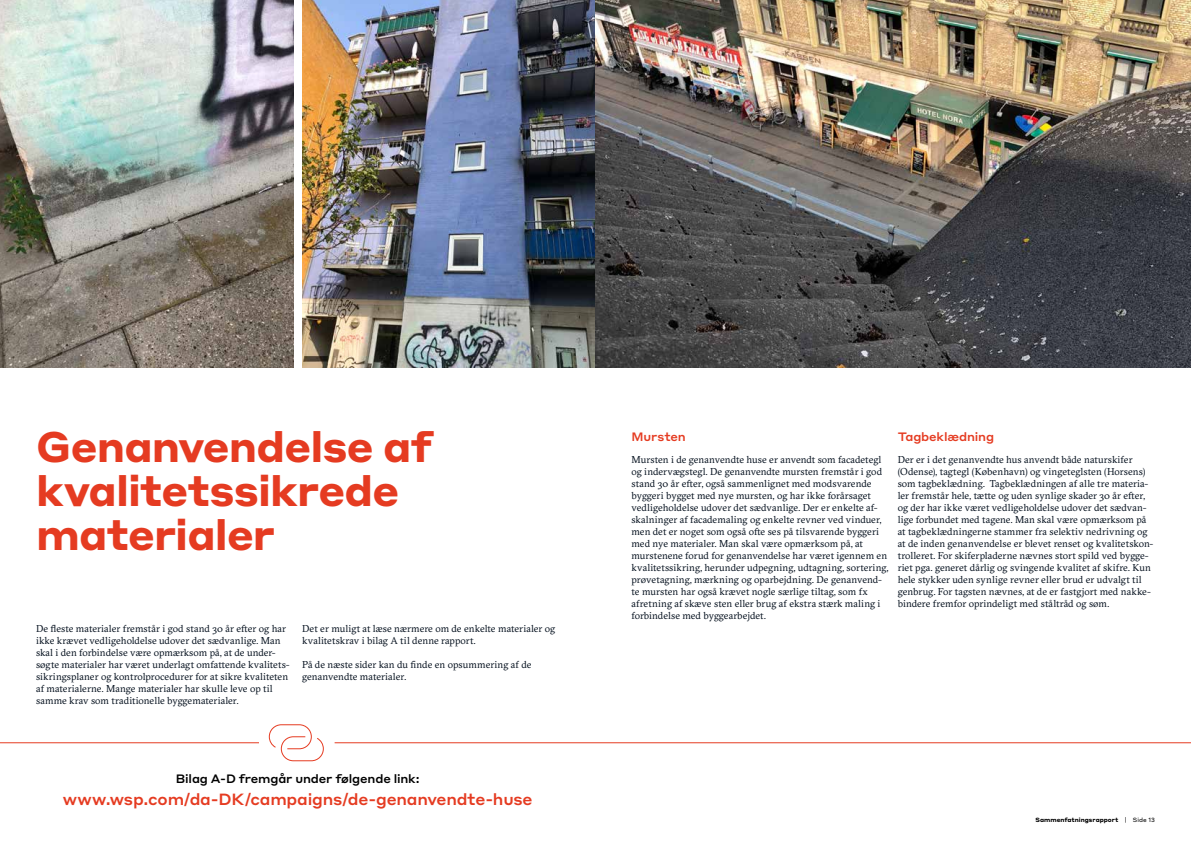
<style>
.page{position:relative;width:1191px;height:842px;background:#fff}
.page>*{position:absolute;margin:0;border:0;box-sizing:border-box;transform-origin:0 0}
.t1{font:700 42px/44px "Styrene A";letter-spacing:-.02em;color:#e53b21}
.t2{font:500 16px "Styrene A";letter-spacing:-.015em;color:#e53b21}
.t3{font:500 12px "Styrene A";letter-spacing:-.01em;color:#000}
.t4{font:500 12px "Styrene A";letter-spacing:-.01em;color:#e53b21}
.t5{font:10px/12px "GT Sectra";letter-spacing:.005em;color:#010d1b}
.t6{font:700 6px "Styrene A";color:#000}
.s1{font-weight:400}
</style>
<div class="page">
<img style="left:0;top:0;width:293px;height:368px">
<img style="left:302px;top:0;width:293px;height:368px">
<img style="left:595px;top:0;width:596px;height:368px">
<hr style="left:0;top:742px;width:259px;height:1px;background:#e53b21">
<hr style="left:334px;top:742px;width:857px;height:1px;background:#e53b21">
<svg style="left:269px;top:724px;width:55px;height:37px"></svg>
<h1 class="t1" style="left:36px;top:421px;width:398px">Genanvendelse af kvalitetssikrede materialer</h1>
<p class="t5" style="left:36px;top:622px;width:255px">De fleste materialer fremstår i god stand 30 år efter og har ikke krævet vedligeholdelse udover det sædvanlige. Man skal i den forbindelse være opmærksom på, at de under&shy;søgte materialer har været underlagt omfattende kvalitets&shy;sikringsplaner og kontrolprocedurer for at sikre kvaliteten af materialerne. Mange materialer har skulle leve op til samme krav som traditionelle byggematerialer.</p>
<p class="t5" style="left:302px;top:622px;width:254px">Det er muligt at læse nærmere om de enkelte materialer og kvalitetskrav i bilag A til denne rapport.</p>
<p class="t5" style="left:302px;top:658px;width:231px">På de næste sider kan du finde en opsummering af de genanvendte materialer.</p>
<p class="t3" style="left:176px;top:769px;width:245px">Bilag A-D fremgår under følgende link:</p>
<h2 class="t2" style="left:63px;top:786px;width:471px">www.wsp.com/da-DK/campaigns/de-genanvendte-huse</h2>
<p class="t4" style="left:631px;top:427px;width:56px">Mursten</p>
<p class="t5" style="left:631px;top:454px;width:258px">Mursten i de genanvendte huse er anvendt som facadetegl og indervægstegl. De genanvendte mursten fremstår i god stand 30 år efter, også sammenlignet med modsvarende byggeri bygget med nye mursten, og har ikke forårsaget vedligeholdelse udover det sædvanlige. Der er enkelte af&shy;skalninger af facademaling og enkelte revner ved vinduer, men det er noget som også ofte ses på tilsvarende byggeri med nye materialer. Man skal være opmærksom på, at murstenene forud for genanvendelse har været igennem en kvalitetssikring, herunder udpegning, udtagning, sortering, prøvetagning, mærkning og oparbejdning. De genanvend&shy;te mursten har også krævet nogle særlige tiltag, som fx afretning af skæve sten eller brug af ekstra stærk maling i forbindelse med byggearbejdet.</p>
<p class="t4" style="left:897px;top:427px;width:98px">Tagbeklædning</p>
<p class="t5" style="left:897px;top:454px;width:257px">Der er i det genanvendte hus anvendt både naturskifer (Odense), tagtegl (København) og vingeteglsten (Horsens) som tagbeklædning. Tagbeklædningen af alle tre materia&shy;ler fremstår hele, tætte og uden synlige skader 30 år efter, og der har ikke været vedligeholdelse udover det sædvan&shy;lige forbundet med tagene. Man skal være opmærksom på at tagbeklædningerne stammer fra selektiv nedrivning og at de inden genanvendelse er blevet renset og kvalitetskon&shy;trolleret. For skiferpladerne nævnes stort spild ved bygge&shy;riet pga. generet dårlig og svingende kvalitet af skifre. Kun hele stykker uden synlige revner eller brud er udvalgt til genbrug. For tagsten nævnes, at de er fastgjort med nakke&shy;bindere fremfor oprindeligt med ståltråd og søm.</p>
<p class="t6" style="left:1035px;top:814px;width:121px">Sammenfatningsrapport <span class="s1">| Side 13</span></p>
</div>
